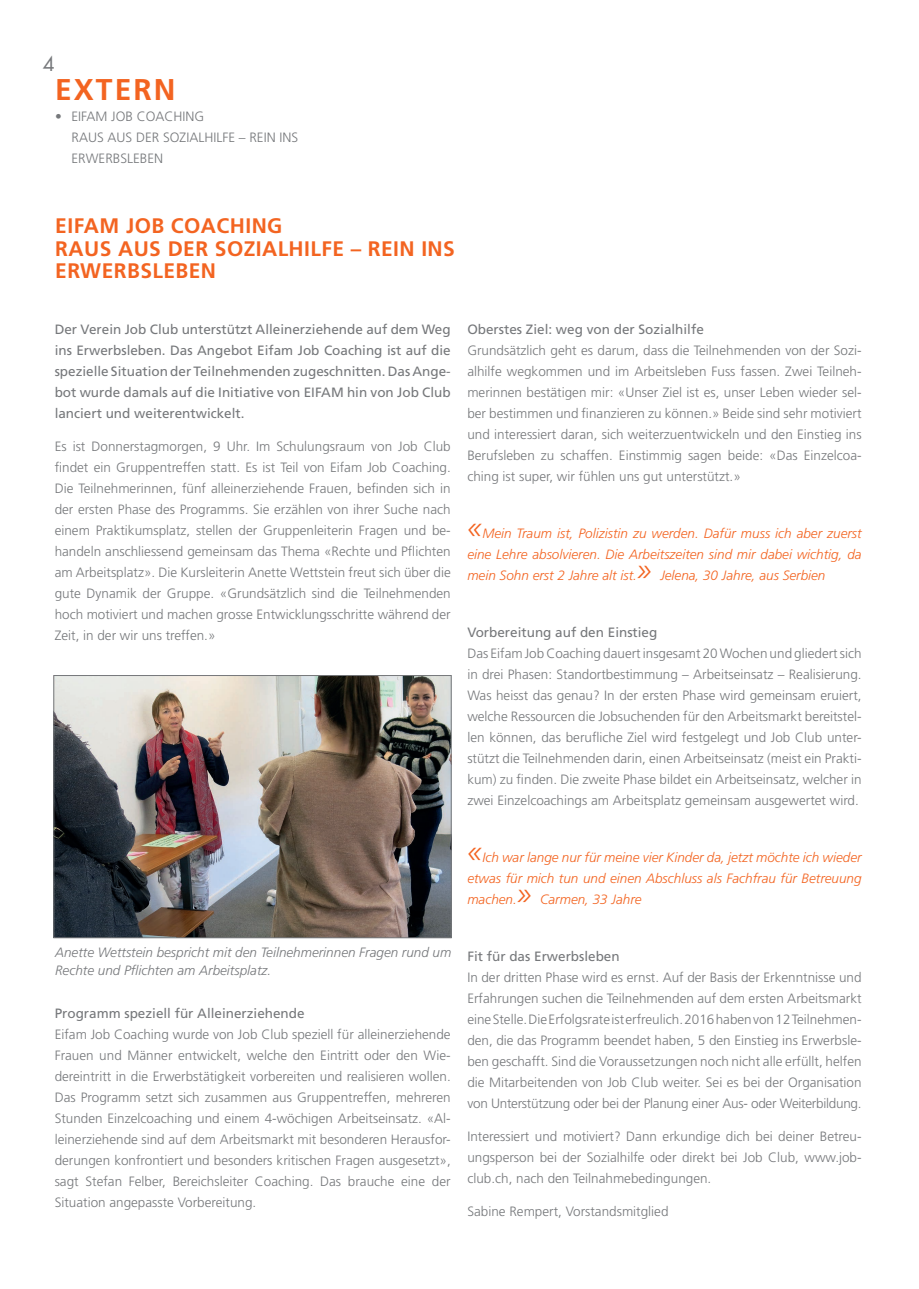
<style>
.page{position:relative;width:919px;height:1289px;background:#fff}
.page>*{position:absolute;margin:0;border:0;box-sizing:border-box;transform-origin:0 0}
.t1{font:700 30px "Frutiger";letter-spacing:.07em;color:#f36421}
.t2{font:italic 300 30px "Frutiger";color:#f36421}
.t3{font:700 21px/22.5px "Frutiger";letter-spacing:.02em;color:#f36421}
.t4{font:19.5px "Futura";color:#76787b}
.t5{font:300 13.5px/21px "Frutiger";color:#76787b;text-align:justify}
.t6{font:13.5px/21px "Frutiger";color:#76787b;text-align:justify}
.t7{font:italic 300 13.5px/21px "Frutiger";color:#f36421;text-align:justify}
.t8{font:italic 300 13.5px/18px "Frutiger";color:#76787b}
</style>
<div class="page">
<img style="left:56px;top:677px;width:393px;height:259px">
<div style="left:54px;top:675px;width:397px;height:263px;border:1px solid #76787b"></div>
<h3 class="t4" style="left:43px;top:50px;width:14px">4</h3>
<h1 class="t1" style="left:55px;top:72px;width:122px">EXTERN</h1>
<p class="t5" style="left:71px;top:106px;width:228px;text-align:left;text-indent:-16px">• Eifam Job Coac hing<br>Raus aus der Sozialhilfe – rein ins<br>Erwerbsleben</p>
<h2 class="t3" style="left:55px;top:214px;width:401px">EIFAM JOB COACHING<br>RAUS AUS DER SOZIALHILFE – REIN INS<br>ERWERBSLEBEN</h2>
<p class="t6" style="left:55px;top:318px;width:397px">Der Verein Job Club unterstützt Alleinerziehende auf dem Weg ins Erwerbsleben. Das Angebot Eifam Job Coaching ist auf die spezielle Situation der Teilnehmenden zugeschnitten. Das Ange&shy;bot wurde damals auf die Initiative von EIFAM hin von Job Club lanciert und weiterentwickelt.</p>
<p class="t5" style="left:55px;top:435px;width:397px">Es ist Donnerstagmorgen, 9 U hr. Im Schulungsraum von Job Club findet ein Gruppentreffen statt. Es ist Teil von Eifam Job Coaching.<br>Die Teilnehmerinnen, fünf alleinerziehende Frauen, befinden sich in der ersten Phase des Programms. Sie erzählen von ihrer Suche nach einem Praktikumsplatz, stellen der Gruppenleiterin Fragen und be&shy;handeln anschliessend gemeinsam das Thema «Rechte und Pflichten am Arbeitsplatz». Die Kursleiterin Anette Wettstein freut sich über die gute Dynamik der Gruppe. «Grundsätzlich sind die Teilnehmenden hoch motiviert und machen grosse Entwicklungsschritte während der Zeit, in der wir uns treffen.»</p>
<p class="t8" style="left:55px;top:943px;width:398px">Anette Wettstein bespricht mit den Teilnehmerinnen Fragen rund um<br>Rechte und Pflichten am Arbeitsplatz.</p>
<p class="t6" style="left:55px;top:1002px;width:251px">Programm speziell für Alleinerziehende</p>
<p class="t5" style="left:55px;top:1024px;width:397px">Eifam Job Coaching wurde von Job Club speziell für alleinerziehende Frauen und Männer entwickelt, welche den Eintritt oder den Wie&shy;dereintritt in die Erwerbstätigkeit vorbereiten und realisieren wollen.<br>Das Programm setzt sich zusammen aus Gruppentreffen, mehreren Stunden Einzelcoaching und einem 4-wöchigen Arbeitseinsatz. «Al&shy;leinerziehende sind auf dem Arbeitsmarkt mit besonderen Herausfor&shy;derungen konfrontiert und besonders kritischen Fragen ausgesetzt», sagt Stefan Felber, Bereichsleiter Coaching. Das brauche eine der Situation angepasste Vorbereitung.</p>
<p class="t6" style="left:467px;top:318px;width:238px">Oberstes Ziel: weg von der Sozialhilfe</p>
<p class="t5" style="left:467px;top:340px;width:396px">Grundsätzlich geht es darum, dass die Teilnehmenden von der Sozi&shy;alhilfe wegkommen und im Arbeitsleben Fuss fassen. Zwei Teilneh&shy;merinnen bestätigen mir: «U nser Ziel ist es, unser Leben wieder sel&shy;ber bestimmen und finanzieren zu können.» Beide sind sehr motiviert und interessiert daran, sich weiterzuentwickeln und den Einstieg ins Berufsleben zu schaffen. Einstimmig sagen beide: «Das Einzelcoa&shy;ching ist super, wir fühlen uns gut unterstützt.»</p>
<h1 class="t2" style="left:467px;top:510px;width:16px">«</h1>
<p class="t7" style="left:467px;top:522px;width:396px;text-indent:15px">Mein Traum ist, Polizistin zu werden. Dafür muss ich aber zuerst eine Lehre absolvieren. Die Arbeitszeiten sind mir dabei wichtig, da mein Sohn erst 2 Jahre alt ist.</p>
<h1 class="t2" style="left:637px;top:552px;width:16px">»</h1>
<p class="t7" style="left:660px;top:564px;width:167px">Jelena, 30 Jahre, aus Serbien</p>
<p class="t6" style="left:467px;top:621px;width:191px">Vorbereitung auf den Einstieg</p>
<p class="t5" style="left:467px;top:642px;width:396px">Das Eifam Job Coaching dauert insgesamt 20 Wochen und gliedert sich in drei Phasen: Standortbestimmung – Arbeitseinsatz – Realisierung.<br>Was heisst das genau? In der ersten Phase wird gemeinsam eruiert, welche Ressourcen die Jobsuchenden für den Arbeitsmarkt bereitstel&shy;len können, das berufliche Ziel wird festgelegt und Job Club unter&shy;stützt die Teilnehmenden darin, einen Arbeitseinsatz (meist ein Prakti&shy;kum) zu finden. Die zweite Phase bildet ein Arbeitseinsatz, welcher in zwei Einzelcoachings am Arbeitsplatz gemeinsam ausgewertet wird.</p>
<h1 class="t2" style="left:467px;top:834px;width:16px">«</h1>
<p class="t7" style="left:467px;top:846px;width:396px;text-indent:15px">Ich war lange nur für meine vier Kinder da, jetzt möchte ich wieder etwas für mich tun und einen Abschluss als Fachfrau für Betreuung machen.</p>
<h1 class="t2" style="left:517px;top:876px;width:16px">»</h1>
<p class="t7" style="left:540px;top:888px;width:103px">Carmen, 33 Jahre</p>
<p class="t6" style="left:467px;top:945px;width:154px">Fit für das Erwerbsleben</p>
<p class="t5" style="left:467px;top:966px;width:396px">In der dritten Phase wird es ernst. Auf der Basis der Erkenntnisse und Erfahrungen suchen die Teilnehmenden auf dem ersten Arbeitsmarkt eine Stelle. Die Erfolgsrate ist erfreulich. 2016 haben von 12 Teilnehmen&shy;den, die das Programm beendet haben, 5 den Einstieg ins Erwerbsle&shy;ben geschafft. Sind die Voraussetzungen noch nicht alle erfüllt, helfen die M itarbeitenden von Job Club weiter. Sei es bei der Organisation von U nterstützung oder bei der Planung einer Aus- oder Weiterbildung.</p>
<p class="t5" style="left:467px;top:1125px;width:396px">Interessiert und motiviert? Dann erkundige dich bei deiner Betreu&shy;ungsperson bei der Sozialhilfe oder direkt bei Job Club, www.job&shy;club.ch, nach den Teilnahmebedingungen.</p>
<p class="t5" style="left:467px;top:1201px;width:203px">Sabine Rempert, Vorstandsmitglied</p>
</div>
